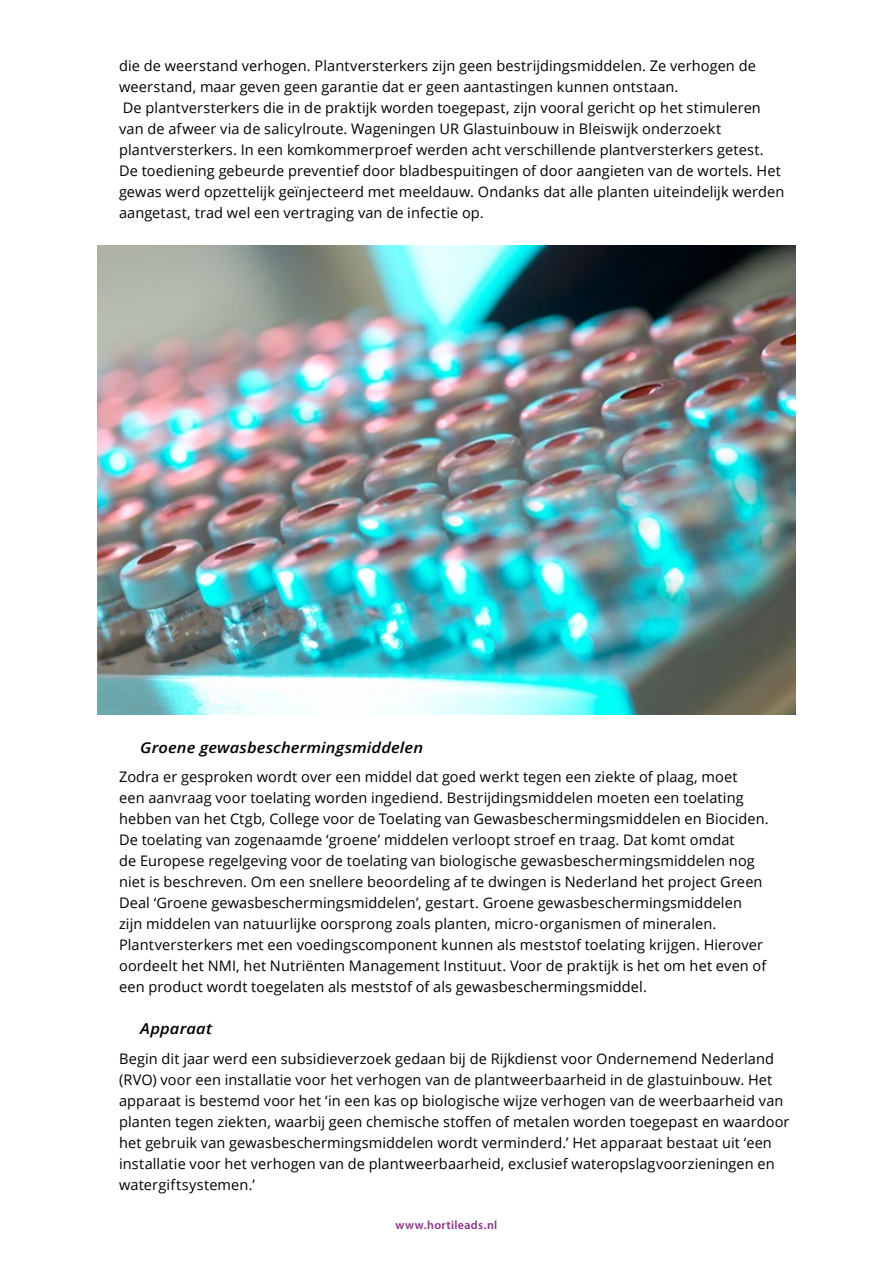
<style>
.page{position:relative;width:893px;height:1263px;background:#fff}
.page>*{position:absolute;margin:0;border:0;box-sizing:border-box;transform-origin:0 0}
.t1{font:italic 600 15px "Open Sans";letter-spacing:.005em;color:#000;scale:1.1 1}
.t2{font:14.55px/21px "Open Sans";letter-spacing:.01em;color:#000}
.t3{font:600 12px "Myriad Pro";letter-spacing:.03em;color:#8e2f88}
</style>
<div class="page">
<img style="left:98px;top:245px;width:697px;height:469px">
<p class="t2" style="left:119px;top:55px;width:667px">die de weerstand verhogen. Plantversterkers zijn geen bestrijdingsmiddelen. Ze verhogen de weerstand, maar geven geen garantie dat er geen aantastingen kunnen ontstaan.<br>De plantversterkers die in de praktijk worden toegepast, zijn vooral gericht op het stimuleren van de afweer via de salicylroute. Wageningen UR Glastuinbouw in Bleiswijk onderzoekt plantversterkers. In een komkommerproef werden acht verschillende plantversterkers getest.<br>De toediening gebeurde preventief door bladbespuitingen of door aangieten van de wortels. Het gewas werd opzettelijk geïnjecteerd met meeldauw. Ondanks dat alle planten uiteindelijk werden aangetast, trad wel een vertraging van de infectie op.</p>
<p class="t1" style="left:140px;top:737px;width:259px">Groene gewasbeschermingsmiddelen</p>
<p class="t2" style="left:119px;top:766px;width:651px">Zodra er gesproken wordt over een middel dat goed werkt tegen een ziekte of plaag, moet<br>een aanvraag voor toelating worden ingediend. Bestrijdingsmiddelen moeten een toelating hebben van het Ctgb, College voor de Toelating van Gewasbeschermingsmiddelen en Biociden.<br>De toelating van zogenaamde ‘groene’ middelen verloopt stroef en traag. Dat komt omdat<br>de Europese regelgeving voor de toelating van biologische gewasbeschermingsmiddelen nog niet is beschreven. Om een snellere beoordeling af te dwingen is Nederland het project Green Deal ‘Groene gewasbeschermingsmiddelen’, gestart. Groene gewasbeschermingsmiddelen zijn middelen van natuurlijke oorsprong zoals planten, micro-organismen of mineralen.<br>Plantversterkers met een voedingscomponent kunnen als meststof toelating krijgen. Hierover oordeelt het NMI, het Nutriënten Management Instituut. Voor de praktijk is het om het even of een product wordt toegelaten als meststof of als gewasbeschermingsmiddel.</p>
<p class="t1" style="left:140px;top:1019px;width:67px">Apparaat</p>
<p class="t2" style="left:119px;top:1048px;width:672px">Begin dit jaar werd een subsidieverzoek gedaan bij de Rijkdienst voor Ondernemend Nederland (RVO) voor een installatie voor het verhogen van de plantweerbaarheid in de glastuinbouw. Het apparaat is bestemd voor het ‘in een kas op biologische wijze verhogen van de weerbaarheid van planten tegen ziekten, waarbij geen chemische stoffen of metalen worden toegepast en waardoor het gebruik van gewasbeschermingsmiddelen wordt verminderd.’ Het apparaat bestaat uit ‘een installatie voor het verhogen van de plantweerbaarheid, exclusief wateropslagvoorzieningen en watergiftsystemen.’</p>
<p class="t3" style="left:396px;top:1218px;width:103px">www.hortileads.nl</p>
</div>
